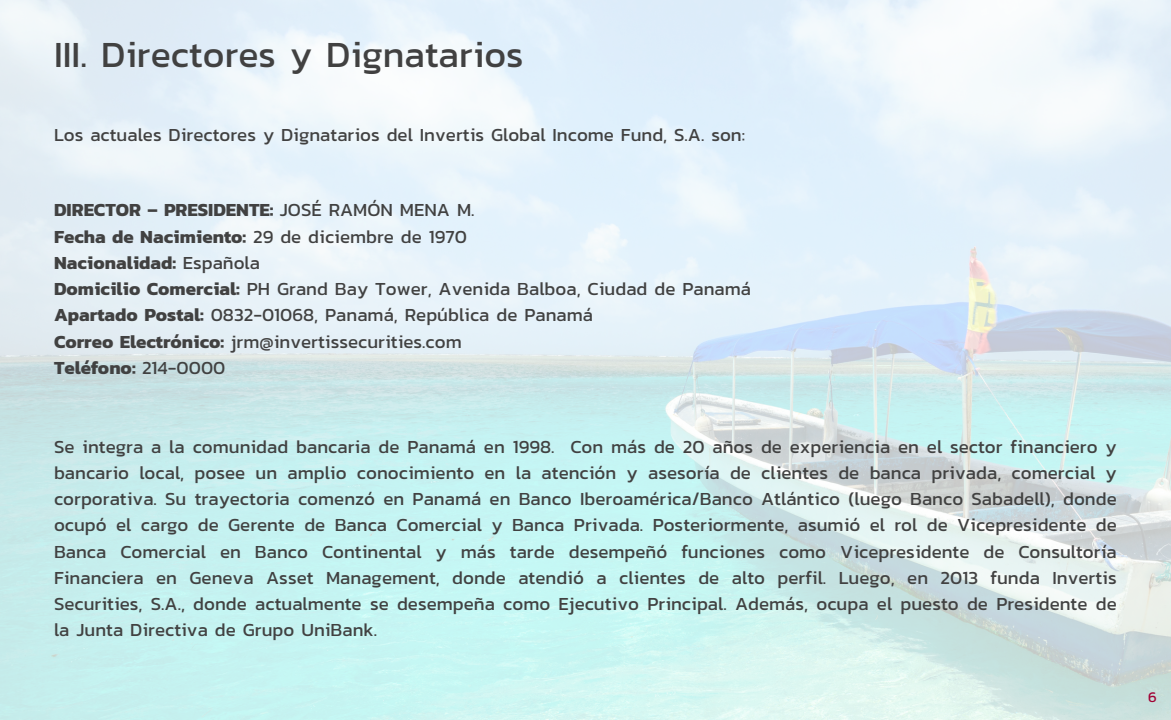
<style>
.page{position:relative;width:1171px;height:720px;background:#fff}
.page>*{position:absolute;margin:0;border:0;box-sizing:border-box;transform-origin:0 0}
.t1{font:37.5px "Kanit";color:#414141}
.t2{font:18.75px/26.2px "Kanit";color:#414141;text-align:justify}
.t3{font:700 18.75px "Kanit";color:#414141}
.t4{font:15px "Kanit";color:#a10234}
.s1{font-weight:400}
.s2{font-weight:700}
</style>
<div class="page">
<img style="left:0;top:0;width:1171px;height:720px">
<h1 class="t1" style="left:54px;top:26px;width:471px">III. Directores y Dignatarios</h1>
<p class="t2" style="left:54px;top:122px;width:693px">Los actuales Directores y Dignatarios del Invertis Global Income Fund, S.A. son:</p>
<p class="t3" style="left:54px;top:196px;width:422px">DIRECTOR – PRESIDENTE: <span class="s1">JOSÉ RAMÓN MENA M.</span></p>
<p class="t2" style="left:54px;top:223px;width:415px"><span class="s2">Fecha de Nacimiento:</span> 29 de diciembre de 1970</p>
<p class="t3" style="left:54px;top:248px;width:208px">Nacionalidad: <span class="s1">Española</span></p>
<p class="t2" style="left:54px;top:275px;width:699px"><span class="s2">Domicilio Comercial:</span> PH Grand Bay Tower, Avenida Balboa, Ciudad de Panamá</p>
<p class="t2" style="left:54px;top:302px;width:541px"><span class="s2">Apartado Postal:</span> 0832-01068, Panamá, República de Panamá</p>
<p class="t2" style="left:54px;top:328px;width:409px"><span class="s2">Correo Electrónico:</span> jrm@invertissecurities.com</p>
<p class="t3" style="left:54px;top:353px;width:173px">Teléfono: <span class="s1">214-0000</span></p>
<p class="t2" style="left:54px;top:433px;width:1064px">Se integra a la comunidad bancaria de Panamá en 1998. Con más de 20 años de experiencia en el sector financiero y bancario local, posee un amplio conocimiento en la atención y asesoría de clientes de banca privada, comercial y corporativa. Su trayectoria comenzó en Panamá en Banco Iberoamérica/Banco Atlántico (luego Banco Sabadell), donde ocupó el cargo de Gerente de Banca Comercial y Banca Privada. Posteriormente, asumió el rol de Vicepresidente de Banca Comercial en Banco Continental y más tarde desempeñó funciones como Vicepresidente de Consultoría Financiera en Geneva Asset Management, donde atendió a clientes de alto perfil. Luego, en 2013 funda Invertis Securities, S.A., donde actualmente se desempeña como Ejecutivo Principal. Además, ocupa el puesto de Presidente de la Junta Directiva de Grupo UniBank.</p>
<p class="t4" style="left:1148px;top:685px;width:10px">6</p>
</div>
